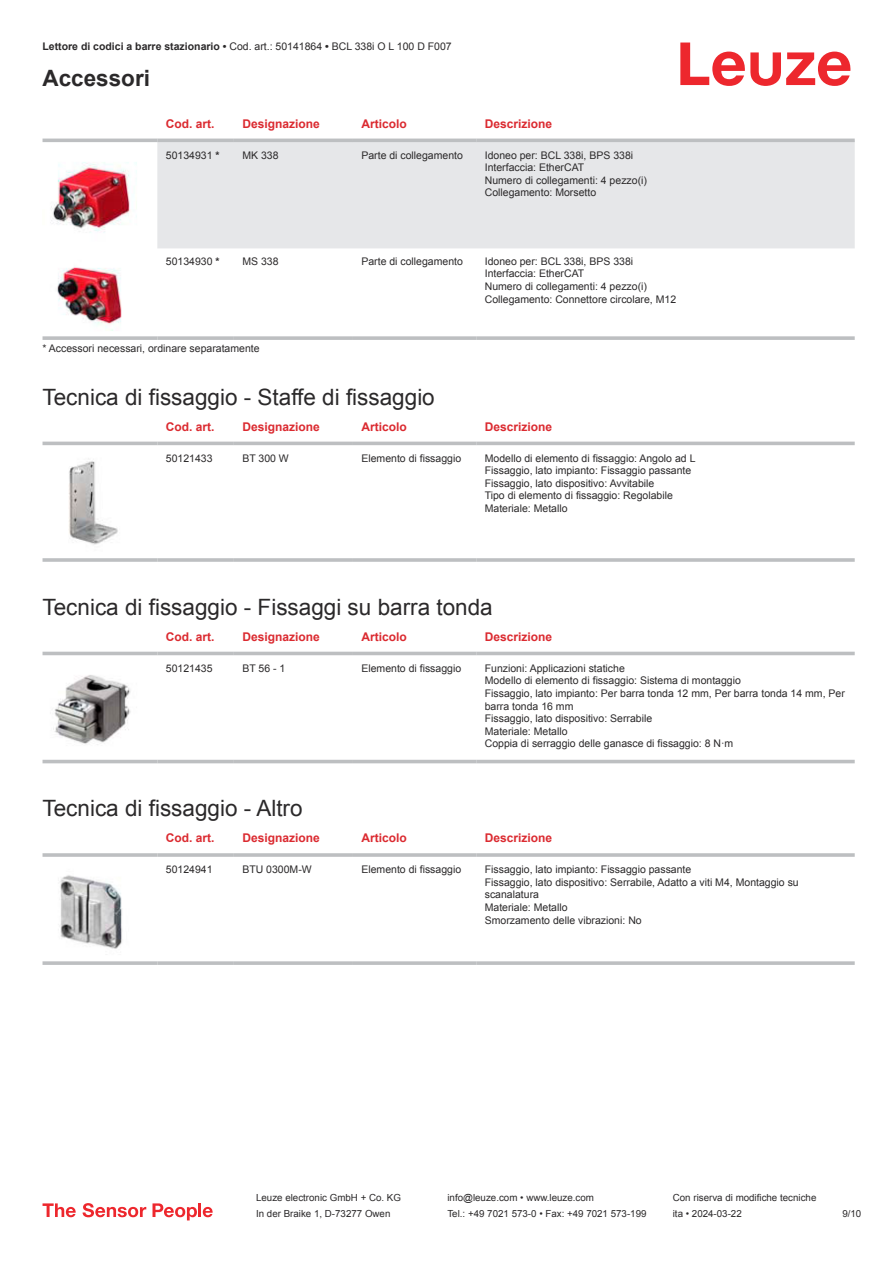
<style>
.page{position:relative;width:893px;height:1263px;background:#fff}
.page>*{position:absolute;margin:0;border:0;box-sizing:border-box;transform-origin:0 0}
.t1{font:22.5px "Arial";color:#2b292a}
.t2{font:700 22.5px "Arial";color:#2b292a}
.t3{font:700 12px "Arial";color:#db2a30}
.t4{font:10.5px/12.6px "Arial";color:#2b292a}
.t5{font:700 10.5px "Arial";color:#2b292a}
.t6{font:9.75px "Arial";color:#2b292a}
.s1{font-weight:400}
.s2{font-weight:700}
</style>
<div class="page">
<svg style="left:680px;top:43px;width:170px;height:43px"></svg>
<svg style="left:43px;top:138px;width:812px;height:111px"></svg>
<div style="left:157px;top:142px;width:698px;height:106px;background:#e6e7e9"></div>
<hr style="left:43px;top:139px;width:114px;height:3px;background:#bdbfc1">
<hr style="left:157px;top:139px;width:77px;height:3px;background:#bdbfc1">
<hr style="left:234px;top:139px;width:119px;height:3px;background:#bdbfc1">
<hr style="left:353px;top:139px;width:123px;height:3px;background:#bdbfc1">
<hr style="left:476px;top:139px;width:379px;height:3px;background:#bdbfc1">
<svg style="left:43px;top:336px;width:114px;height:4px"></svg>
<svg style="left:157px;top:336px;width:77px;height:4px"></svg>
<svg style="left:234px;top:336px;width:119px;height:4px"></svg>
<svg style="left:353px;top:336px;width:123px;height:4px"></svg>
<svg style="left:476px;top:336px;width:379px;height:4px;background:#c3c5c7"></svg>
<img style="left:43px;top:146px;width:97px;height:98px">
<img style="left:57px;top:267px;width:65px;height:64px">
<svg style="left:43px;top:441px;width:812px;height:5px;fill:#efeff0"></svg>
<hr style="left:43px;top:442px;width:114px;height:3px;background:#bdbfc1">
<hr style="left:157px;top:442px;width:77px;height:3px;background:#bdbfc1">
<hr style="left:234px;top:442px;width:119px;height:3px;background:#bdbfc1">
<hr style="left:353px;top:442px;width:123px;height:3px;background:#bdbfc1">
<hr style="left:476px;top:442px;width:379px;height:3px;background:#bdbfc1">
<hr style="left:43px;top:558px;width:114px;height:4px;background:#c3c5c7">
<svg style="left:157px;top:558px;width:77px;height:4px"></svg>
<hr style="left:234px;top:558px;width:119px;height:4px;background:#c4c6c8">
<hr style="left:353px;top:558px;width:123px;height:4px;background:#c3c5c7">
<svg style="left:476px;top:558px;width:379px;height:4px;background:#c3c5c7"></svg>
<img style="left:69px;top:458px;width:49px;height:87px">
<svg style="left:43px;top:651px;width:812px;height:113px"></svg>
<hr style="left:43px;top:652px;width:114px;height:3px;background:#bdbfc1">
<hr style="left:157px;top:652px;width:77px;height:3px;background:#bdbfc1">
<hr style="left:234px;top:652px;width:119px;height:3px;background:#bdbfc1">
<hr style="left:353px;top:652px;width:123px;height:3px;background:#bdbfc1">
<hr style="left:476px;top:652px;width:379px;height:3px;background:#bdbfc1">
<hr style="left:43px;top:760px;width:114px;height:3px;background:#bdbfc1">
<hr style="left:157px;top:760px;width:77px;height:3px;background:#bdbfc1">
<hr style="left:234px;top:760px;width:119px;height:3px;background:#bdbfc1">
<hr style="left:353px;top:760px;width:123px;height:3px;background:#bdbfc1">
<hr style="left:476px;top:760px;width:379px;height:3px;background:#bdbfc1">
<img style="left:43px;top:659px;width:97px;height:98px">
<hr style="left:43px;top:853px;width:114px;height:4px;background:#bdbfc1">
<hr style="left:157px;top:853px;width:77px;height:4px;background:#c9cacc">
<hr style="left:234px;top:853px;width:119px;height:4px;background:#c4c5c7">
<hr style="left:353px;top:853px;width:123px;height:4px;background:#bdbfc1">
<hr style="left:476px;top:853px;width:379px;height:4px;background:#c9cacc">
<svg style="left:43px;top:961px;width:114px;height:4px"></svg>
<svg style="left:157px;top:961px;width:77px;height:4px"></svg>
<svg style="left:234px;top:961px;width:119px;height:4px"></svg>
<svg style="left:353px;top:961px;width:123px;height:4px"></svg>
<svg style="left:476px;top:961px;width:379px;height:4px;background:#c3c5c7"></svg>
<img style="left:60px;top:875px;width:62px;height:74px">
<svg style="left:43px;top:1203px;width:33px;height:14px"></svg>
<svg style="left:83px;top:1203px;width:63px;height:14px"></svg>
<svg style="left:153px;top:1203px;width:44px;height:17px"></svg>
<hr style="left:198px;top:1203px;width:3px;height:14px;background:#ed272d">
<svg style="left:203px;top:1207px;width:10px;height:10px"></svg>
<p class="t5" style="left:43px;top:43px;width:411px">Lettore di codici a barre stazionario • <span class="s1">Cod. art.: 50141864</span> • <span class="s1">BCL 338i O L 100 D F007</span></p>
<h1 class="t2" style="left:43px;top:70px;width:109px">Accessori</h1>
<p class="t3" style="left:166px;top:119px;width:50px">Cod. art.</p>
<p class="t3" style="left:242px;top:119px;width:79px">Designazione</p>
<p class="t3" style="left:361px;top:119px;width:47px">Articolo</p>
<p class="t3" style="left:485px;top:119px;width:69px">Descrizione</p>
<p class="t4" style="left:166px;top:150px;width:55px">50134931 <span class="s2">*</span></p>
<p class="t4" style="left:242px;top:150px;width:38px">MK 338</p>
<p class="t4" style="left:361px;top:150px;width:103px">Parte di collegamento</p>
<p class="t4" style="left:485px;top:150px;width:164px">Idoneo per: BCL 338i, BPS 338i<br>Interfaccia: EtherCAT<br>Numero di collegamenti: 4 pezzo(i)<br>Collegamento: Morsetto</p>
<p class="t4" style="left:166px;top:256px;width:55px">50134930 <span class="s2">*</span></p>
<p class="t4" style="left:242px;top:256px;width:38px">MS 338</p>
<p class="t4" style="left:361px;top:256px;width:103px">Parte di collegamento</p>
<p class="t4" style="left:485px;top:256px;width:193px">Idoneo per: BCL 338i, BPS 338i<br>Interfaccia: EtherCAT<br>Numero di collegamenti: 4 pezzo(i)<br>Collegamento: Connettore circolare, M12</p>
<p class="t4" style="left:43px;top:343px;width:219px">* Accessori necessari, ordinare separatamente</p>
<h1 class="t1" style="left:43px;top:388px;width:394px">Tecnica di fissaggio - Staffe di fissaggio</h1>
<p class="t3" style="left:166px;top:422px;width:50px">Cod. art.</p>
<p class="t3" style="left:242px;top:422px;width:79px">Designazione</p>
<p class="t3" style="left:361px;top:422px;width:47px">Articolo</p>
<p class="t3" style="left:485px;top:422px;width:69px">Descrizione</p>
<p class="t4" style="left:166px;top:453px;width:48px">50121433</p>
<p class="t4" style="left:242px;top:453px;width:48px">BT 300 W</p>
<p class="t4" style="left:361px;top:453px;width:101px">Elemento di fissaggio</p>
<p class="t4" style="left:485px;top:453px;width:212px">Modello di elemento di fissaggio: Angolo ad L Fissaggio, lato impianto: Fissaggio passante Fissaggio, lato dispositivo: Avvitabile<br>Tipo di elemento di fissaggio: Regolabile Materiale: Metallo</p>
<h1 class="t1" style="left:43px;top:598px;width:452px">Tecnica di fissaggio - Fissaggi su barra tonda</h1>
<p class="t3" style="left:166px;top:632px;width:50px">Cod. art.</p>
<p class="t3" style="left:242px;top:632px;width:79px">Designazione</p>
<p class="t3" style="left:361px;top:632px;width:47px">Articolo</p>
<p class="t3" style="left:485px;top:632px;width:69px">Descrizione</p>
<p class="t4" style="left:166px;top:663px;width:48px">50121435</p>
<p class="t4" style="left:242px;top:663px;width:44px">BT 56 - 1</p>
<p class="t4" style="left:361px;top:663px;width:101px">Elemento di fissaggio</p>
<p class="t4" style="left:485px;top:663px;width:362px">Funzioni: Applicazioni statiche<br>Modello di elemento di fissaggio: Sistema di montaggio<br>Fissaggio, lato impianto: Per barra tonda 12 mm, Per barra tonda 14 mm, Per barra tonda 16 mm<br>Fissaggio, lato dispositivo: Serrabile<br>Materiale: Metallo<br>Coppia di serraggio delle ganasce di fissaggio: 8 N·m</p>
<h1 class="t1" style="left:43px;top:800px;width:262px">Tecnica di fissaggio - Altro</h1>
<p class="t3" style="left:166px;top:834px;width:50px">Cod. art.</p>
<p class="t3" style="left:242px;top:834px;width:79px">Designazione</p>
<p class="t3" style="left:361px;top:834px;width:47px">Articolo</p>
<p class="t3" style="left:485px;top:834px;width:69px">Descrizione</p>
<p class="t4" style="left:166px;top:864px;width:48px">50124941</p>
<p class="t4" style="left:242px;top:864px;width:71px">BTU 0300M-W</p>
<p class="t4" style="left:361px;top:864px;width:101px">Elemento di fissaggio</p>
<p class="t4" style="left:485px;top:864px;width:315px">Fissaggio, lato impianto: Fissaggio passante<br>Fissaggio, lato dispositivo: Serrabile, Adatto a viti M4, Montaggio su scanalatura<br>Materiale: Metallo<br>Smorzamento delle vibrazioni: No</p>
<p class="t6" style="left:256px;top:1194px;width:146px">Leuze electronic GmbH + Co. KG</p>
<p class="t6" style="left:447px;top:1194px;width:148px">info@leuze.com • www.leuze.com</p>
<p class="t6" style="left:673px;top:1194px;width:145px">Con riserva di modifiche tecniche</p>
<p class="t6" style="left:256px;top:1210px;width:136px">In der Braike 1, D-73277 Owen</p>
<p class="t6" style="left:447px;top:1210px;width:201px">Tel.: +49 7021 573-0 • Fax: +49 7021 573-199</p>
<p class="t6" style="left:673px;top:1210px;width:70px">ita • 2024-03-22</p>
<p class="t6" style="left:842px;top:1210px;width:20px">9 /10</p>
</div>
